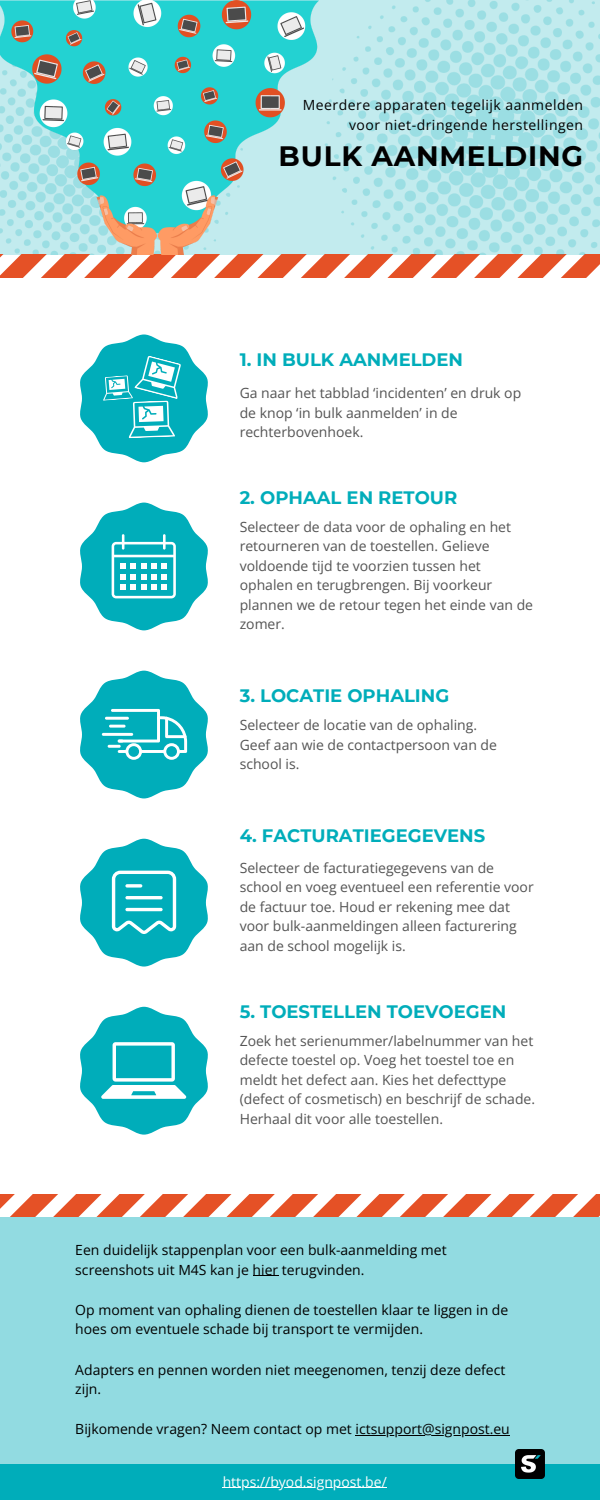
<style>
.page{position:relative;width:600px;height:1500px;background:#fff}
.page>*{position:absolute;margin:0;border:0;box-sizing:border-box;transform-origin:0 0}
.t1{font:700 28px "Montserrat";letter-spacing:.03em;color:#000}
.t2{font:700 18px "Montserrat";color:#00adba}
.t3{font:14px/19.5px "Open Sans";color:#545454}
.t4{font:14px/19.5px "Open Sans";color:#000}
.t5{font:14px/19.5px "Open Sans";letter-spacing:.035em;color:#000;text-align:right}
.t6{font:14px "Open Sans";color:#fff}
</style>
<div class="page">
<svg style="left:0;top:1194px;width:600px;height:23px"></svg>
<div style="left:0;top:1217px;width:600px;height:283px;background:#92dbe1"></div>
<svg style="left:80px;top:1007px;width:128px;height:127px"></svg>
<svg style="left:80px;top:839px;width:128px;height:127px"></svg>
<svg style="left:125px;top:884px;width:17px;height:4px"></svg>
<hr style="left:125px;top:896px;width:38px;height:3px;background:#fff;border-radius:2px">
<hr style="left:125px;top:908px;width:38px;height:3px;background:#fff;border-radius:2px">
<svg style="left:80px;top:671px;width:128px;height:127px"></svg>
<svg style="left:80px;top:503px;width:128px;height:127px"></svg>
<svg style="left:80px;top:334px;width:128px;height:128px"></svg>
<div style="left:0;top:1464px;width:600px;height:36px;background:#00adba"></div>
<img style="left:515px;top:1450px;width:29px;height:29px">
<svg style="left:0;top:255px;width:600px;height:22px"></svg>
<img style="left:318px;top:0;width:282px;height:254px">
<img style="left:0;top:0;width:318px;height:254px">
<hr style="left:223px;top:1487px;width:164px;height:1px;background:#fff">
<hr style="left:355px;top:1435px;width:155px;height:1px;background:#000">
<svg style="left:253px;top:1275px;width:25px;height:1px"></svg>
<p class="t5" style="left:303px;top:95px;width:282px">Meerdere apparaten tegelijk aanmelden voor niet-dringende herstellingen</p>
<h2 class="t1" style="left:279px;top:139px;width:306px">BULK AANMELDING</h2>
<p class="t2" style="left:240px;top:348px;width:225px">1. IN BULK AANMELDEN</p>
<p class="t3" style="left:240px;top:383px;width:283px">Ga naar het tabblad ‘incidenten’ en druk op de knop ‘in bulk aanmelden’ in de rechterbovenhoek.</p>
<h1 class="t2" style="left:240px;top:486px;width:219px">2. OPHAAL EN RETOUR</h1>
<p class="t3" style="left:240px;top:517px;width:295px">Selecteer de data voor de ophaling en het retourneren van de toestellen. Gelieve voldoende tijd te voorzien tussen het ophalen en terugbrengen. Bij voorkeur plannen we de retour tegen het einde van de zomer.</p>
<p class="t2" style="left:240px;top:684px;width:211px">3. LOCATIE OPHALING</p>
<p class="t3" style="left:240px;top:715px;width:239px">Selecteer de locatie van de ophaling.</p>
<p class="t3" style="left:240px;top:734px;width:259px">Geef aan wie de contactpersoon van de school is.</p>
<p class="t2" style="left:240px;top:825px;width:247px">4. FACTURATIEGEGEVENS</p>
<h2 class="t3" style="left:240px;top:857px;width:296px">Selecteer de facturatiegegevens van de school en voeg eventueel een referentie voor de factuur toe. Houd er rekening mee dat voor bulk-aanmeldingen alleen facturering aan de school mogelijk is.</h2>
<p class="t2" style="left:240px;top:1000px;width:268px">5. TOESTELLEN TOEVOEGEN</p>
<p class="t3" style="left:240px;top:1031px;width:297px">Zoek het serienummer/labelnummer van het defecte toestel op. Voeg het toestel toe en meldt het defect aan. Kies het defecttype (defect of cosmetisch) en beschrijf de schade.<br>Herhaal dit voor alle toestellen.</p>
<p class="t4" style="left:75px;top:1240px;width:373px">Een duidelijk stappenplan voor een bulk-aanmelding met screenshots uit M4S kan je hier terugvinden.</p>
<p class="t4" style="left:75px;top:1300px;width:434px">Op moment van ophaling dienen de toestellen klaar te liggen in de hoes om eventuele schade bij transport te vermijden.</p>
<p class="t4" style="left:75px;top:1360px;width:432px">Adapters en pennen worden niet meegenomen, tenzij deze defect zijn.</p>
<h2 class="t4" style="left:75px;top:1419px;width:436px">Bijkomende vragen? Neem contact op met ictsupport@signpost.eu</h2>
<p class="t6" style="left:223px;top:1472px;width:166px">https://byod.signpost.be/</p>
</div>
